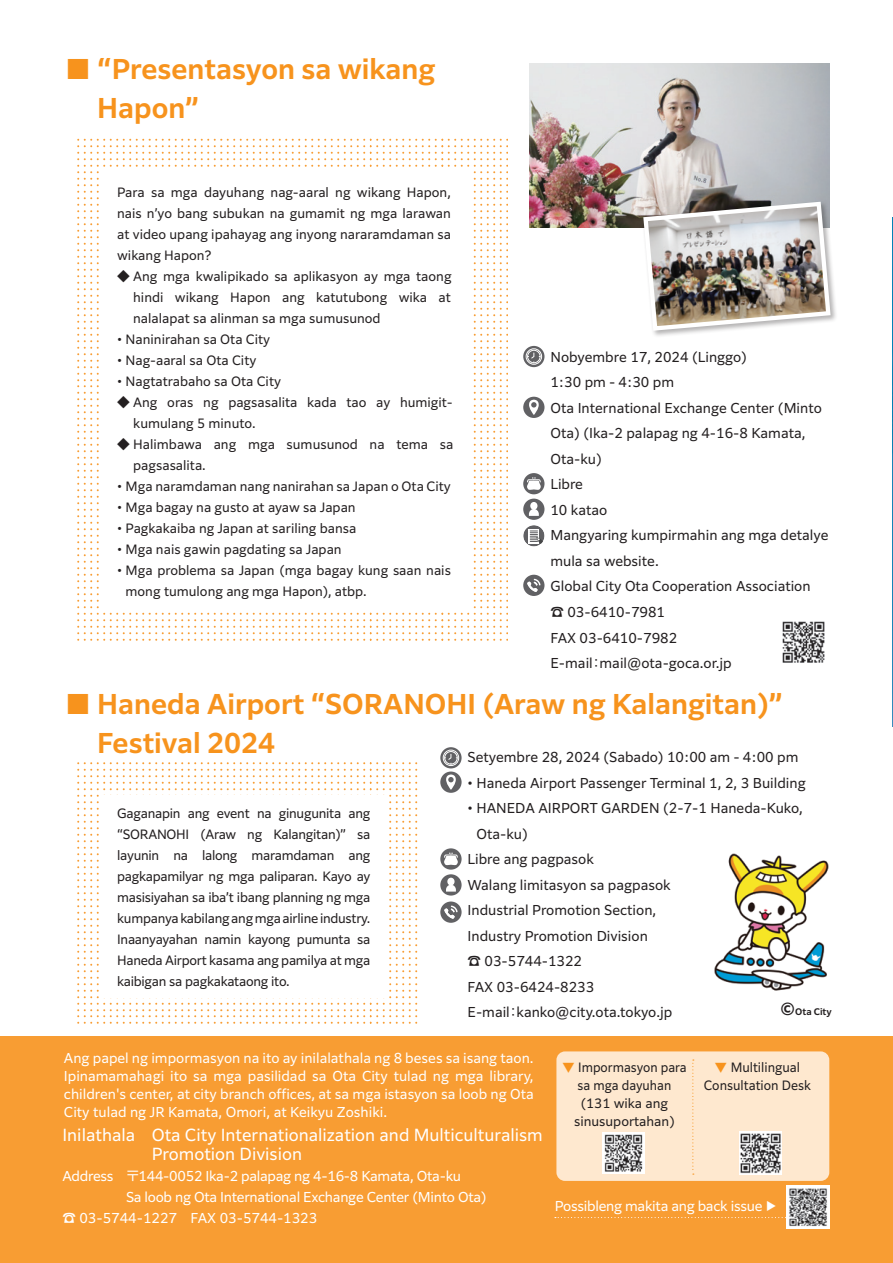
<style>
.page{position:relative;width:893px;height:1263px;background:#fff}
.page>*{position:absolute;margin:0;border:0;box-sizing:border-box;transform-origin:0 0}
.t1{font:600 27px/39px "Clarimo UDPE";color:#f7931d}
.t2{font:16.5px/19.5px "Clarimo UDPE";color:#fff}
.t3{font:13.5px/25.5px "Clarimo UDPE";color:#231f20}
.t4{font:13.5px/18px "Clarimo UDPE";letter-spacing:-.02em;color:#fff}
.t5{font:13.5px "Clarimo UDPE";color:#fff}
.t6{font:12.75px/21px "Clarimo UDPE";color:#231f20;text-align:justify}
.t7{font:12.75px/18px "Clarimo UDPE";color:#231f20;text-align:center;scale:.96 1}
.t8{font:12.75px/18px "Clarimo UDPE";color:#231f20;text-align:center;scale:.94 1}
.t9{font:600 9px "Clarimo UDPE";color:#231f20}
.s1{font-family:"Hira Kaku Pro W3"}
.s2{font-family:"Hira Kaku Std W4"}
.s3{font-size:16.5px}
.s4{font-family:"Hira Kaku Std W4";color:#f7931d}
.s5{font-family:"P Bunkyu Go Pr 6 DB";font-size:13.2px}
</style>
<div class="page">
<svg style="left:447px;top:138px;width:61px;height:244px"></svg>
<svg style="left:447px;top:385px;width:61px;height:256px"></svg>
<svg style="left:371px;top:138px;width:73px;height:29px"></svg>
<svg style="left:298px;top:138px;width:73px;height:29px"></svg>
<svg style="left:222px;top:138px;width:72px;height:29px"></svg>
<svg style="left:148px;top:138px;width:74px;height:29px"></svg>
<svg style="left:77px;top:138px;width:68px;height:244px"></svg>
<svg style="left:371px;top:612px;width:73px;height:29px"></svg>
<svg style="left:298px;top:612px;width:73px;height:29px"></svg>
<svg style="left:222px;top:612px;width:72px;height:29px"></svg>
<svg style="left:148px;top:612px;width:74px;height:29px"></svg>
<svg style="left:77px;top:385px;width:68px;height:256px"></svg>
<svg style="left:371px;top:762px;width:47px;height:250px"></svg>
<svg style="left:298px;top:762px;width:73px;height:250px"></svg>
<svg style="left:222px;top:762px;width:72px;height:250px"></svg>
<svg style="left:148px;top:762px;width:74px;height:250px"></svg>
<svg style="left:77px;top:762px;width:68px;height:250px"></svg>
<svg style="left:371px;top:1015px;width:47px;height:9px"></svg>
<svg style="left:298px;top:1015px;width:73px;height:9px"></svg>
<svg style="left:222px;top:1015px;width:72px;height:9px"></svg>
<svg style="left:148px;top:1015px;width:74px;height:9px"></svg>
<svg style="left:77px;top:1015px;width:68px;height:9px"></svg>
<div style="left:99px;top:171px;width:373px;height:439px;background:#fff"></div>
<div style="left:100px;top:795px;width:288px;height:202px;background:#fff"></div>
<img style="left:782px;top:621px;width:43px;height:42px">
<svg style="left:523px;top:346px;width:21px;height:21px"></svg>
<div style="left:526px;top:348px;width:16px;height:16px;border:1px solid #fff;border-radius:50%"></div>
<div style="left:527px;top:350px;width:13px;height:13px;border:1px solid #fff;border-radius:50%"></div>
<svg style="left:528px;top:352px;width:12px;height:11px"></svg>
<svg style="left:440px;top:747px;width:22px;height:21px"></svg>
<div style="left:443px;top:750px;width:16px;height:16px;border:1px solid #fff;border-radius:50%"></div>
<div style="left:444px;top:751px;width:13px;height:13px;border:1px solid #fff;border-radius:50%"></div>
<svg style="left:445px;top:754px;width:12px;height:10px"></svg>
<div style="left:523px;top:499px;width:21px;height:21px;background:#616164;border-radius:50%"></div>
<div style="left:530px;top:502px;width:7px;height:8px;background:#fff;border-radius:50%"></div>
<svg style="left:529px;top:509px;width:10px;height:7px"></svg>
<div style="left:440px;top:874px;width:22px;height:21px;background:#616164;border-radius:50%"></div>
<div style="left:447px;top:878px;width:8px;height:7px;background:#fff;border-radius:50%"></div>
<svg style="left:446px;top:885px;width:10px;height:6px"></svg>
<div style="left:523px;top:397px;width:21px;height:21px;background:#616164;border-radius:50%"></div>
<svg style="left:529px;top:400px;width:10px;height:15px"></svg>
<svg style="left:440px;top:771px;width:22px;height:22px"></svg>
<svg style="left:446px;top:774px;width:10px;height:16px"></svg>
<div style="left:523px;top:473px;width:21px;height:21px;background:#616164;border-radius:50%"></div>
<svg style="left:527px;top:477px;width:14px;height:13px"></svg>
<svg style="left:440px;top:848px;width:22px;height:22px"></svg>
<svg style="left:444px;top:852px;width:14px;height:13px"></svg>
<svg style="left:523px;top:525px;width:21px;height:21px"></svg>
<svg style="left:529px;top:529px;width:10px;height:14px"></svg>
<svg style="left:530px;top:531px;width:14px;height:15px"></svg>
<svg style="left:440px;top:901px;width:22px;height:22px"></svg>
<svg style="left:444px;top:905px;width:14px;height:14px"></svg>
<div style="left:523px;top:575px;width:21px;height:21px;background:#616164;border-radius:50%"></div>
<svg style="left:527px;top:579px;width:13px;height:13px"></svg>
<img style="left:892px;top:218px;width:1px;height:509px">
<img style="left:529px;top:64px;width:300px;height:163px">
<div style="left:642px;top:201px;width:196px;height:137px;background:#231f20;opacity:.34"></div>
<img style="left:641px;top:199px;width:192px;height:134px">
<img style="left:714px;top:853px;width:115px;height:138px">
<div style="left:0;top:1036px;width:893px;height:227px;background:#f89d33"></div>
<div style="left:556px;top:1051px;width:273px;height:130px;background:#fee8cf;border-radius:9px"></div>
<svg style="left:555px;top:1217px;width:231px;height:1px"></svg>
<svg style="left:692px;top:1059px;width:2px;height:115px"></svg>
<img style="left:602px;top:1132px;width:43px;height:42px">
<img style="left:739px;top:1132px;width:43px;height:42px">
<img style="left:786px;top:1186px;width:43px;height:42px">
<p class="t1" style="left:97px;top:48px;width:340px;text-indent:-32px">■ “Presentasyon sa wikang<br>Hapon”</p>
<p class="t6" style="left:117px;top:180px;width:335px">Para sa mga dayuhang nag-aaral ng wikang Hapon, nais n’yo bang subukan na gumamit ng mga larawan at video upang ipahayag ang inyong nararamdaman sa wikang Hapon?</p>
<p class="t6" style="left:133px;top:264px;width:320px;text-indent:-16px"><span class="s1">◆</span> Ang mga kwalipikado sa aplikasyon ay mga taong hindi wikang Hapon ang katutubong wika at nalalapat sa alinman sa mga sumusunod</p>
<p class="t6" style="left:117px;top:327px;width:155px">• Naninirahan sa Ota City</p>
<p class="t6" style="left:117px;top:348px;width:141px">• Nag-aaral sa Ota City</p>
<p class="t6" style="left:117px;top:369px;width:165px">• Nagtatrabaho sa Ota City</p>
<p class="t6" style="left:133px;top:390px;width:321px;text-indent:-16px"><span class="s1">◆</span> Ang oras ng pagsasalita kada tao ay humigit&shy;kumulang 5 minuto.</p>
<p class="t6" style="left:133px;top:432px;width:322px;text-indent:-16px"><span class="s1">◆</span> Halimbawa ang mga sumusunod na tema sa pagsasalita.</p>
<p class="t6" style="left:117px;top:474px;width:335px">• Mga naramdaman nang nanirahan sa Japan o Ota City</p>
<p class="t6" style="left:117px;top:495px;width:240px">• Mga bagay na gusto at ayaw sa Japan</p>
<p class="t6" style="left:117px;top:516px;width:241px">• Pagkakaiba ng Japan at sariling bansa</p>
<p class="t6" style="left:117px;top:537px;width:226px">• Mga nais gawin pagdating sa Japan</p>
<p class="t6" style="left:126px;top:558px;width:327px;text-indent:-8px">• Mga problema sa Japan (mga bagay kung saan nais mong tumulong ang mga Hapon), atbp.</p>
<p class="t3" style="left:550px;top:343px;width:198px">Nobyembre 17, 2024 (Linggo)<br>1:30 pm - 4:30 pm</p>
<p class="t3" style="left:550px;top:394px;width:273px">Ota International Exchange Center (Minto<br>Ota) (Ika-2 palapag ng 4-16-8 Kamata,<br>Ota-ku)</p>
<p class="t3" style="left:550px;top:471px;width:34px">Libre</p>
<p class="t3" style="left:550px;top:496px;width:58px">10 katao</p>
<p class="t3" style="left:550px;top:522px;width:279px">Mangyaring kumpirmahin ang mga detalye mula sa website.</p>
<p class="t3" style="left:550px;top:573px;width:262px">Global City Ota Cooperation Association</p>
<p class="t3" style="left:550px;top:598px;width:116px"><span class="s2">☎</span> 03-6410-7981</p>
<p class="t3" style="left:550px;top:624px;width:128px">FAX 03-6410-7982</p>
<p class="t3" style="left:550px;top:649px;width:183px">E-mail<span class="s2">：</span>mail@ota-goca.or.jp</p>
<p class="t1" style="left:97px;top:682px;width:687px;text-indent:-32px">■ Haneda Airport “SORANOHI (Araw ng Kalangitan)”<br>Festival 2024</p>
<p class="t3" style="left:468px;top:743px;width:332px">Setyembre 28, 2024 (Sabado) 10:00 am - 4:00 pm</p>
<p class="t3" style="left:468px;top:769px;width:340px">• Haneda Airport Passenger Terminal 1, 2, 3 Building</p>
<p class="t3" style="left:476px;top:794px;width:328px;text-indent:-9px">• HANEDA AIRPORT GARDEN (2-7-1 Haneda-Kuko,<br>Ota-ku)</p>
<p class="t3" style="left:468px;top:845px;width:128px">Libre ang pagpasok</p>
<p class="t3" style="left:468px;top:871px;width:205px">Walang limitasyon sa pagpasok</p>
<p class="t3" style="left:468px;top:896px;width:190px">Industrial Promotion Section,<br>Industry Promotion Division</p>
<p class="t3" style="left:468px;top:947px;width:116px"><span class="s2">☎</span> 03-5744-1322</p>
<p class="t3" style="left:468px;top:973px;width:128px">FAX 03-6424-8233</p>
<p class="t3" style="left:468px;top:998px;width:206px">E-mail<span class="s2">：</span>kanko@city.ota.tokyo.jp</p>
<p class="t9" style="left:780px;top:1004px;width:53px"><span class="s3">©</span>Ota City</p>
<p class="t6" style="left:117px;top:802px;width:255px">Gaganapin ang event na ginugunita ang “SORANOHI (Araw ng Kalangitan)” sa layunin na lalong maramdaman ang pagkapamilyar ng mga paliparan. Kayo ay masisiyahan sa iba’t ibang planning ng mga kumpanya kabilang ang mga airline industry.<br>Inaanyayahan namin kayong pumunta sa Haneda Airport kasama ang pamilya at mga kaibigan sa pagkakataong ito.</p>
<p class="t4" style="left:64px;top:1048px;width:471px;text-align:justify">Ang papel ng impormasyon na ito ay inilalathala ng 8 beses sa isang taon.<br>Ipinamamahagi ito sa mga pasilidad sa Ota City tulad ng mga library, children's center, at city branch offices, at sa mga istasyon sa loob ng Ota City tulad ng JR Kamata, Omori, at Keikyu Zoshiki.</p>
<p class="t2" style="left:152px;top:1123px;width:393px;text-indent:-89px">Inilathala Ota City Internationalization and Multiculturalism<br>Promotion Division</p>
<p class="t4" style="left:126px;top:1164px;width:362px;line-height:21px;text-indent:-64px">Address <span class="s2">〒</span>144-0052 Ika-2 palapag ng 4-16-8 Kamata, Ota-ku<br>Sa loob ng Ota International Exchange Center (Minto Ota)</p>
<p class="t5" style="left:62px;top:1207px;width:256px"><span class="s2">☎</span> 03-5744-1227 FAX 03-5744-1323</p>
<p class="t8" style="left:562px;top:1057px;width:134px"><span class="s4">▼</span> Impormasyon para sa mga dayuhan</p>
<p class="t6" style="left:574px;top:1093px;width:102px;line-height:18px;text-align:center">(131 wika ang sinusuportahan)</p>
<p class="t7" style="left:704px;top:1057px;width:113px"><span class="s4">▼</span> Multilingual<br>Consultation Desk</p>
<p class="t4" style="left:555px;top:1196px;width:224px">Possibleng makita ang back issue <span class="s5">▶</span></p>
</div>
